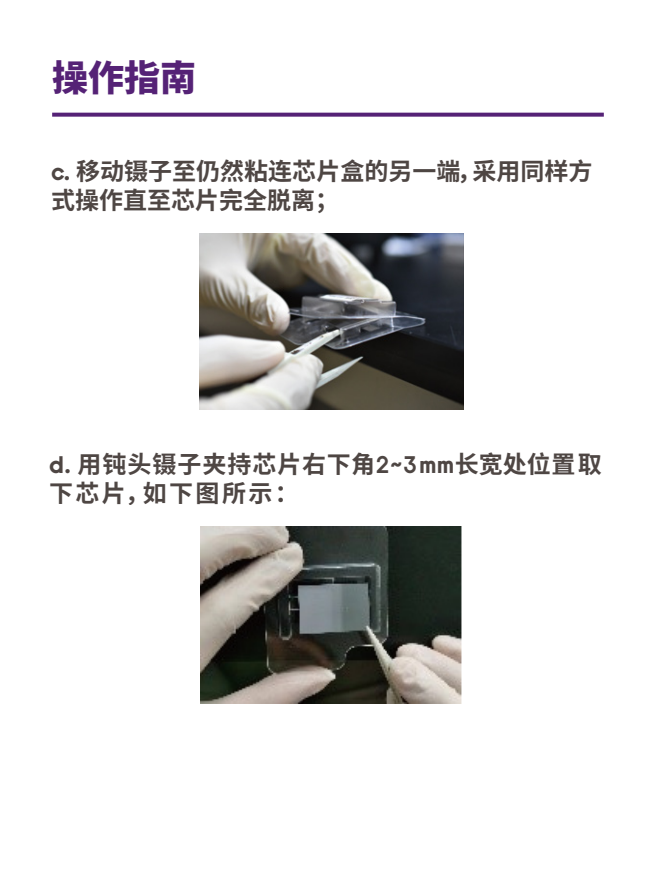
<style>
.page{position:relative;width:656px;height:884px;background:#fff}
.page>*{position:absolute;margin:0;border:0;box-sizing:border-box;transform-origin:0 0}
.t1{font:800 36px "Source Han Sans CN";color:#552276}
.t2{font:700 24px/28.8px "Source Han Sans CN";color:#221815}
.t3{font:700 24px/28.8px "Source Han Sans CN";letter-spacing:.04em;color:#221815}
.s1{font-family:"BGI"}
</style>
<div class="page">
<svg style="left:52px;top:113px;width:551px;height:4px;background:#633481"></svg>
<img style="left:200px;top:526px;width:262px;height:177px">
<img style="left:200px;top:234px;width:263px;height:175px">
<h1 class="t1" style="left:52px;top:57px;width:145px">操作指南</h1>
<p class="t2" style="left:51px;top:157px;width:543px"><span class="s1">c.</span> 移动镊子至仍然粘连芯片盒的另一端，采用同样方式操作直至芯片完全脱离；</p>
<p class="t3" style="left:49px;top:450px;width:554px"><span class="s1">d.</span> 用钝头镊子夹持芯片右下角<span class="s1">2~3 mm</span>长宽处位置取下芯片，如下图所示：</p>
</div>
